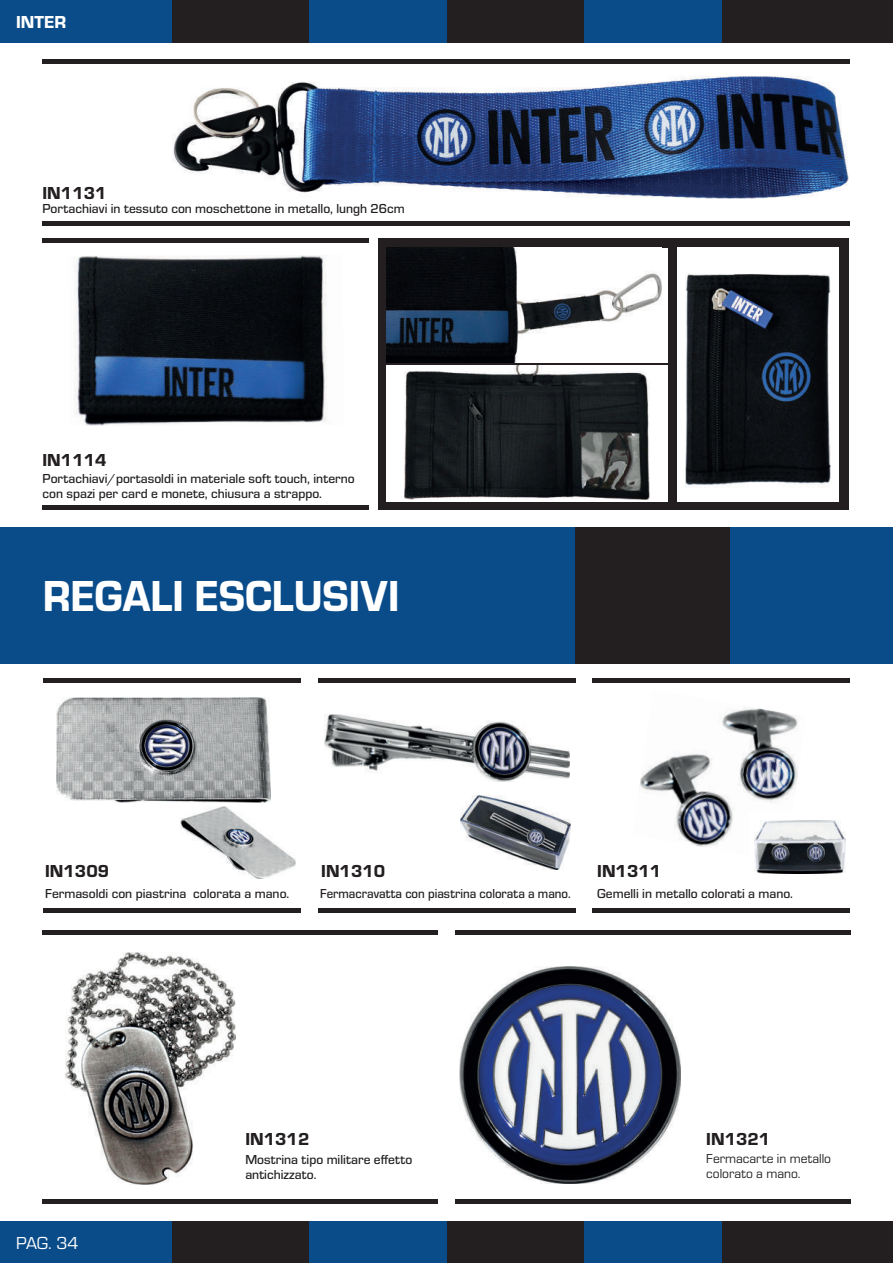
<style>
.page{position:relative;width:893px;height:1263px;background:#fff}
.page>*{position:absolute;margin:0;border:0;box-sizing:border-box;transform-origin:0 0}
.t1{font:45px "Eurostile Hea";color:#fff;scale:.95 1}
.t2{font:18px "Eurostile Hea";color:#231f20}
.t3{font:18px "Eurostile";color:#fff}
.t4{font:18px "Eurostile Hea";color:#fff}
.t5{font:500 13.5px/15px "Eurostile";color:#231f20}
.t6{font:500 13.5px "Eurostile";color:#231f20;scale:.95 1}
.t7{font:13.5px/15px "Eurostile";color:#231f20}
</style>
<div class="page">
<div style="left:446px;top:0;width:138px;height:43px;background:#231f20"></div>
<div style="left:446px;top:1220px;width:138px;height:43px;background:#231f20"></div>
<div style="left:309px;top:0;width:137px;height:43px;background:#0a4c89"></div>
<div style="left:309px;top:1220px;width:137px;height:43px;background:#0a4c89"></div>
<div style="left:721px;top:0;width:172px;height:43px;background:#231f20"></div>
<div style="left:721px;top:1220px;width:172px;height:43px;background:#231f20"></div>
<div style="left:584px;top:0;width:137px;height:43px;background:#0a4c89"></div>
<div style="left:584px;top:1220px;width:137px;height:43px;background:#0a4c89"></div>
<div style="left:171px;top:0;width:138px;height:43px;background:#231f20"></div>
<div style="left:171px;top:1220px;width:138px;height:43px;background:#231f20"></div>
<div style="left:0;top:0;width:171px;height:43px;background:#0a4c89"></div>
<div style="left:0;top:1220px;width:171px;height:43px;background:#0a4c89"></div>
<div style="left:378px;top:238px;width:470px;height:271px;background:#231f20"></div>
<img style="left:75px;top:255px;width:252px;height:171px">
<img style="left:66px;top:952px;width:169px;height:233px">
<img style="left:640px;top:708px;width:159px;height:139px">
<img style="left:324px;top:715px;width:246px;height:66px">
<img style="left:57px;top:697px;width:214px;height:106px">
<hr style="left:43px;top:909px;width:257px;height:4px;background:#231f20">
<div style="left:43px;top:678px;width:257px;height:5px;background:#231f20"></div>
<hr style="left:318px;top:909px;width:257px;height:4px;background:#231f20">
<div style="left:318px;top:678px;width:257px;height:5px;background:#231f20"></div>
<hr style="left:592px;top:909px;width:258px;height:4px;background:#231f20">
<div style="left:592px;top:678px;width:258px;height:5px;background:#231f20"></div>
<div style="left:0;top:527px;width:575px;height:136px;background:#0a4c89"></div>
<div style="left:730px;top:527px;width:163px;height:136px;background:#0a4c89"></div>
<div style="left:575px;top:527px;width:155px;height:136px;background:#231f20"></div>
<img style="left:461px;top:796px;width:109px;height:73px">
<img style="left:180px;top:806px;width:115px;height:73px">
<img style="left:459px;top:966px;width:221px;height:217px">
<div style="left:749px;top:812px;width:99px;height:69px;background:#fff"></div>
<img style="left:754px;top:820px;width:91px;height:54px">
<div style="left:386px;top:248px;width:282px;height:114px;background:#fff"></div>
<img style="left:386px;top:248px;width:275px;height:114px">
<div style="left:677px;top:248px;width:161px;height:254px;background:#fff"></div>
<img style="left:685px;top:273px;width:146px;height:215px">
<hr style="left:43px;top:238px;width:326px;height:4px;background:#231f20">
<div style="left:43px;top:505px;width:326px;height:5px;background:#231f20"></div>
<div style="left:386px;top:366px;width:282px;height:136px;background:#fff"></div>
<img style="left:404px;top:366px;width:246px;height:133px">
<hr style="left:43px;top:60px;width:807px;height:4px;background:#231f20">
<hr style="left:43px;top:222px;width:807px;height:4px;background:#231f20">
<img style="left:173px;top:76px;width:675px;height:122px">
<div style="left:43px;top:930px;width:395px;height:5px;background:#231f20"></div>
<div style="left:455px;top:930px;width:395px;height:5px;background:#231f20"></div>
<hr style="left:43px;top:1199px;width:395px;height:4px;background:#231f20">
<hr style="left:455px;top:1199px;width:395px;height:4px;background:#231f20">
<h2 class="t4" style="left:16px;top:10px;width:52px">INTER</h2>
<h2 class="t2" style="left:43px;top:180px;width:66px">IN1131</h2>
<p class="t5" style="left:43px;top:201px;width:364px">Portachiavi in tessuto con moschettone in metallo, lungh 26cm</p>
<h2 class="t2" style="left:43px;top:447px;width:66px">IN1114</h2>
<p class="t5" style="left:43px;top:470px;width:314px">Portachiavi/portasoldi in materiale soft touch, interno con spazi per card e monete, chiusura a strappo.</p>
<h1 class="t1" style="left:43px;top:564px;width:377px">REGALI ESCLUSIVI</h1>
<h2 class="t2" style="left:45px;top:858px;width:66px">IN1309</h2>
<p class="t5" style="left:45px;top:885px;width:246px">Fermasoldi con piastrina colorata a mano.</p>
<h2 class="t2" style="left:321px;top:858px;width:66px">IN1310</h2>
<p class="t6" style="left:320px;top:884px;width:265px">Fermacravatta con piastrina colorata a mano.</p>
<h2 class="t2" style="left:597px;top:858px;width:66px">IN1311</h2>
<p class="t5" style="left:597px;top:885px;width:197px">Gemelli in metallo colorati a mano.</p>
<h2 class="t3" style="left:16px;top:1230px;width:64px">PAG. 34</h2>
<h2 class="t2" style="left:245px;top:1126px;width:66px">IN1312</h2>
<p class="t5" style="left:245px;top:1151px;width:168px">Mostrina tipo militare effetto antichizzato.</p>
<h2 class="t2" style="left:706px;top:1126px;width:66px">IN1321</h2>
<p class="t7" style="left:706px;top:1150px;width:126px">Fermacarte in metallo colorato a mano.</p>
</div>
